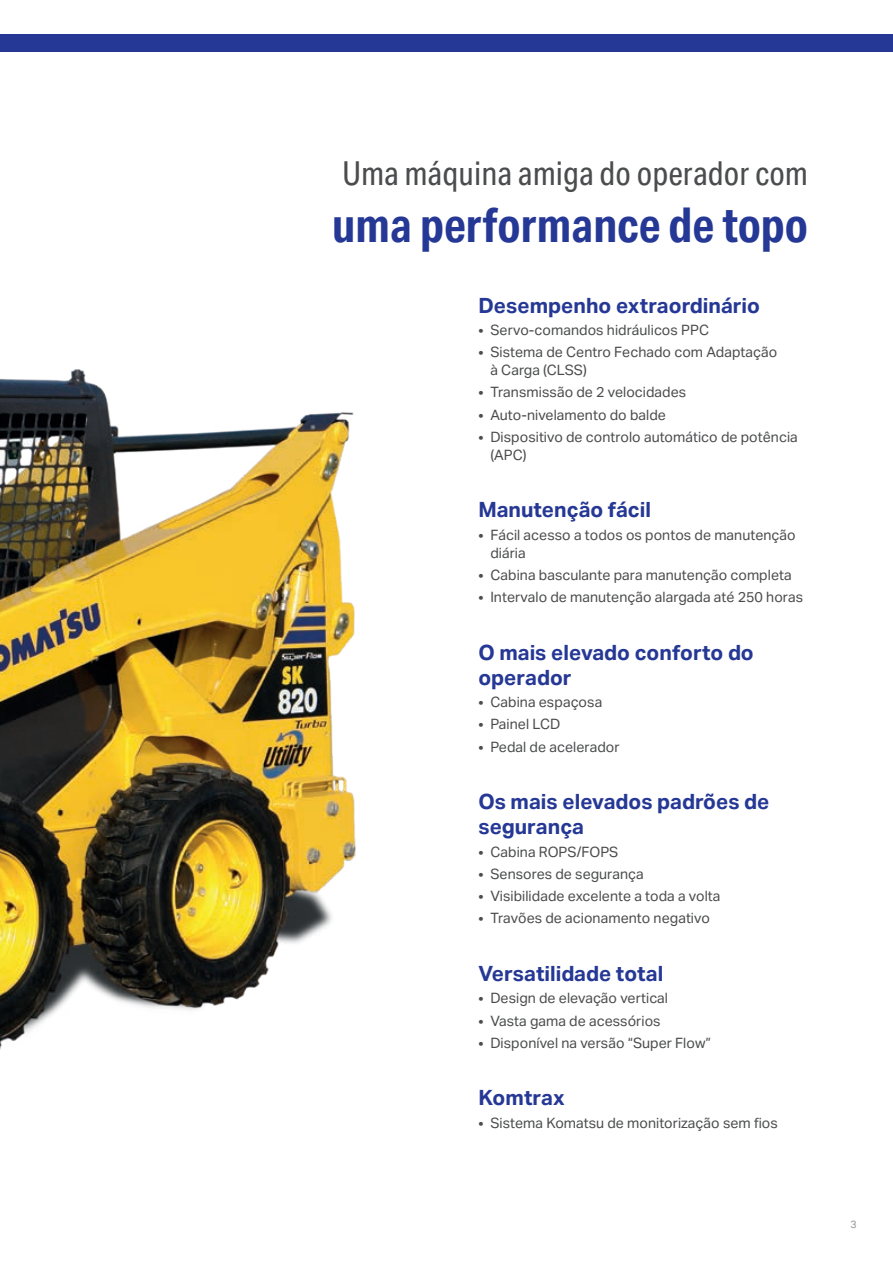
<style>
.page{position:relative;width:893px;height:1263px;background:#fff}
.page>*{position:absolute;margin:0;border:0;box-sizing:border-box;transform-origin:0 0}
.t1{font:700 48px "Aktiv Grotesk Cd";color:#263895}
.t2{font:33px "Aktiv Grotesk Cd";color:#4b4c4d}
.t3{font:700 21px/25.2px "Aktiv Grotesk";color:#263895}
.t4{font:14.25px/18px "Aktiv Grotesk";color:#4b4c4d}
.t5{font:10.5px "Aktiv Grotesk";color:#939598}
</style>
<div class="page">
<img style="left:0;top:369px;width:356px;height:681px">
<div style="left:0;top:34px;width:893px;height:17px;background:#263895"></div>
<h2 class="t2" style="left:342px;top:155px;width:467px">Uma máquina amiga do operador com</h2>
<h1 class="t1" style="left:332px;top:198px;width:477px">uma performance de topo</h1>
<h3 class="t3" style="left:478px;top:293px;width:283px">Desempenho extraordinário</h3>
<p class="t4" style="left:478px;top:321px;width:232px">• Servo-comandos hidráulicos PPC</p>
<p class="t4" style="left:490px;top:343px;width:288px;text-indent:-12px">• Sistema de Centro Fechado com Adaptação à Carga (CLSS)</p>
<p class="t4" style="left:478px;top:383px;width:209px">• Transmissão de 2 velocidades</p>
<p class="t4" style="left:478px;top:406px;width:189px">• Auto-nivelamento do balde</p>
<p class="t4" style="left:490px;top:428px;width:309px;text-indent:-12px">• Dispositivo de controlo automático de potência (APC)</p>
<h3 class="t3" style="left:478px;top:498px;width:174px">Manutenção fácil</h3>
<p class="t4" style="left:490px;top:526px;width:307px;text-indent:-12px">• Fácil acesso a todos os pontos de manutenção diária</p>
<p class="t4" style="left:478px;top:566px;width:315px">• Cabina basculante para manutenção completa</p>
<p class="t4" style="left:478px;top:588px;width:326px">• Intervalo de manutenção alargada até 250 horas</p>
<h3 class="t3" style="left:478px;top:640px;width:277px">O mais elevado conforto do operador</h3>
<p class="t4" style="left:478px;top:693px;width:125px">• Cabina espaçosa</p>
<p class="t4" style="left:478px;top:715px;width:83px">• Painel LCD</p>
<p class="t4" style="left:478px;top:738px;width:143px">• Pedal de acelerador</p>
<h3 class="t3" style="left:478px;top:789px;width:293px">Os mais elevados padrões de segurança</h3>
<p class="t4" style="left:478px;top:843px;width:142px">• Cabina ROPS/FOPS</p>
<p class="t4" style="left:478px;top:865px;width:167px">• Sensores de segurança</p>
<p class="t4" style="left:478px;top:887px;width:244px">• Visibilidade excelente a toda a volta</p>
<p class="t4" style="left:478px;top:909px;width:233px">• Travões de acionamento negativo</p>
<h3 class="t3" style="left:478px;top:961px;width:186px">Versatilidade total</h3>
<p class="t4" style="left:478px;top:989px;width:191px">• Design de elevação vertical</p>
<p class="t4" style="left:478px;top:1011px;width:184px">• Vasta gama de acessórios</p>
<p class="t4" style="left:478px;top:1034px;width:234px">• Disponível na versão “Super Flow”</p>
<h3 class="t3" style="left:478px;top:1085px;width:88px">Komtrax</h3>
<p class="t4" style="left:478px;top:1113px;width:301px">• Sistema Komatsu de monitorização sem fios</p>
<p class="t5" style="left:850px;top:1218px;width:8px">3</p>
</div>
